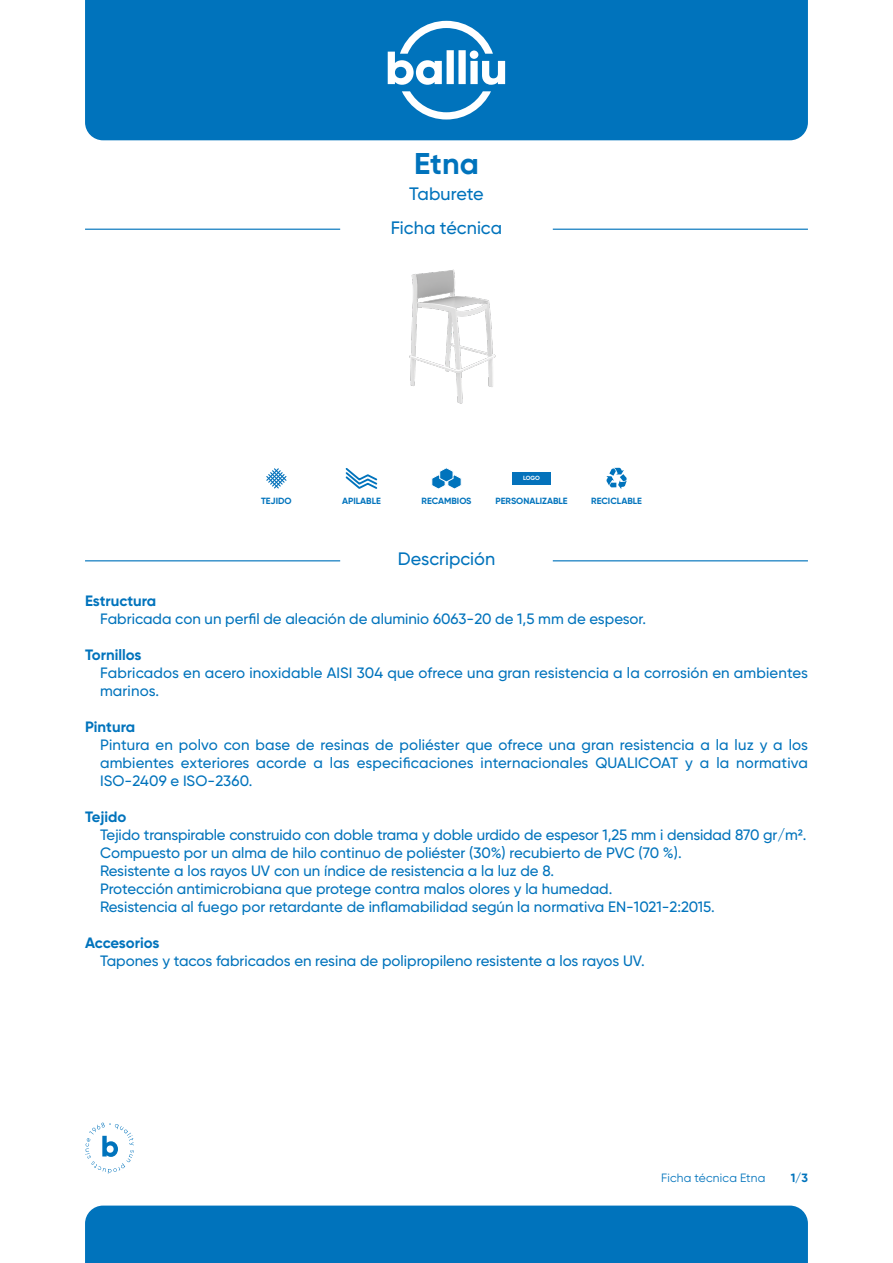
<style>
.page{position:relative;width:893px;height:1263px;background:#fff}
.page>*{position:absolute;margin:0;border:0;box-sizing:border-box;transform-origin:0 0}
.t1{font:700 30px "Gilroy";color:#0073bc}
.t2{font:500 18px/33.8px "Gilroy";color:#0073bc;text-align:center}
.t3{font:500 15px/18px "Gilroy";color:#0073bc}
.t4{font:700 15px "Gilroy";color:#0073bc}
.t5{font:12px "Gilroy";letter-spacing:.015em;color:#0073bc}
.t6{font:700 12px "Gilroy";color:#0073bc}
.t7{font:700 9px "Gilroy";color:#0073bc}
.t8{font:700 6px "Gilroy";color:#fff}
</style>
<div class="page">
<div style="left:85px;top:0;width:723px;height:140px;background:#0073bc"></div>
<svg style="left:388px;top:21px;width:117px;height:98px"></svg>
<div style="left:85px;top:1205px;width:723px;height:58px;background:#0073bc"></div>
<svg style="left:85px;top:1122px;width:49px;height:52px"></svg>
<hr style="left:553px;top:229px;width:255px;height:1px;background:#0073bc">
<hr style="left:85px;top:229px;width:255px;height:1px;background:#0073bc">
<hr style="left:553px;top:560px;width:255px;height:1px;background:#0073bc">
<hr style="left:85px;top:560px;width:255px;height:1px;background:#0073bc">
<svg style="left:345px;top:468px;width:33px;height:21px"></svg>
<svg style="left:266px;top:468px;width:21px;height:21px"></svg>
<svg style="left:431px;top:468px;width:31px;height:21px"></svg>
<div style="left:512px;top:472px;width:39px;height:13px;background:#0472bb"></div>
<svg style="left:606px;top:468px;width:21px;height:21px"></svg>
<img style="left:409px;top:269px;width:87px;height:135px">
<h1 class="t1" style="left:414px;top:145px;width:66px">Etna</h1>
<p class="t2" style="left:391px;top:177px;width:113px">Taburete<br>Ficha técnica</p>
<p class="t8" style="left:523px;top:475px;width:18px">LOGO</p>
<p class="t7" style="left:261px;top:495px;width:32px">TEJIDO</p>
<p class="t7" style="left:342px;top:495px;width:40px">APILABLE</p>
<p class="t7" style="left:421px;top:495px;width:52px">RECAMBIOS</p>
<p class="t7" style="left:495px;top:495px;width:74px">PERSONALIZABLE</p>
<p class="t2" style="left:398px;top:542px;width:99px">Descripción</p>
<p class="t7" style="left:591px;top:495px;width:52px">RECICLABLE</p>
<p class="t4" style="left:85px;top:591px;width:73px">Estructura</p>
<p class="t3" style="left:100px;top:609px;width:547px">Fabricada con un perfil de aleación de aluminio 6063-20 de 1,5 mm de espesor.</p>
<p class="t4" style="left:85px;top:645px;width:58px">Tornillos</p>
<p class="t3" style="left:100px;top:663px;width:709px">Fabricados en acero inoxidable AISI 304 que ofrece una gran resistencia a la corrosión en ambientes marinos.</p>
<p class="t4" style="left:85px;top:717px;width:52px">Pintura</p>
<p class="t3" style="left:100px;top:735px;width:709px;text-align:justify">Pintura en polvo con base de resinas de poliéster que ofrece una gran resistencia a la luz y a los ambientes exteriores acorde a las especificaciones internacionales QUALICOAT y a la normativa ISO-2409 e ISO-2360.</p>
<p class="t4" style="left:85px;top:807px;width:43px">Tejido</p>
<p class="t3" style="left:100px;top:825px;width:708px">Tejido transpirable construido con doble trama y doble urdido de espesor 1,25 mm i densidad 870 gr/m2.<br>Compuesto por un alma de hilo continuo de poliéster (30%) recubierto de PVC (70 %).<br>Resistente a los rayos UV con un índice de resistencia a la luz de 8.<br>Protección antimicrobiana que protege contra malos olores y la humedad.<br>Resistencia al fuego por retardante de inflamabilidad según la normativa EN-1021-2:2015.</p>
<p class="t4" style="left:85px;top:933px;width:76px">Accesorios</p>
<p class="t3" style="left:100px;top:951px;width:546px">Tapones y tacos fabricados en resina de polipropileno resistente a los rayos UV.</p>
<p class="t5" style="left:661px;top:1170px;width:106px">Ficha técnica Etna</p>
<p class="t6" style="left:791px;top:1170px;width:19px">1/3</p>
</div>
